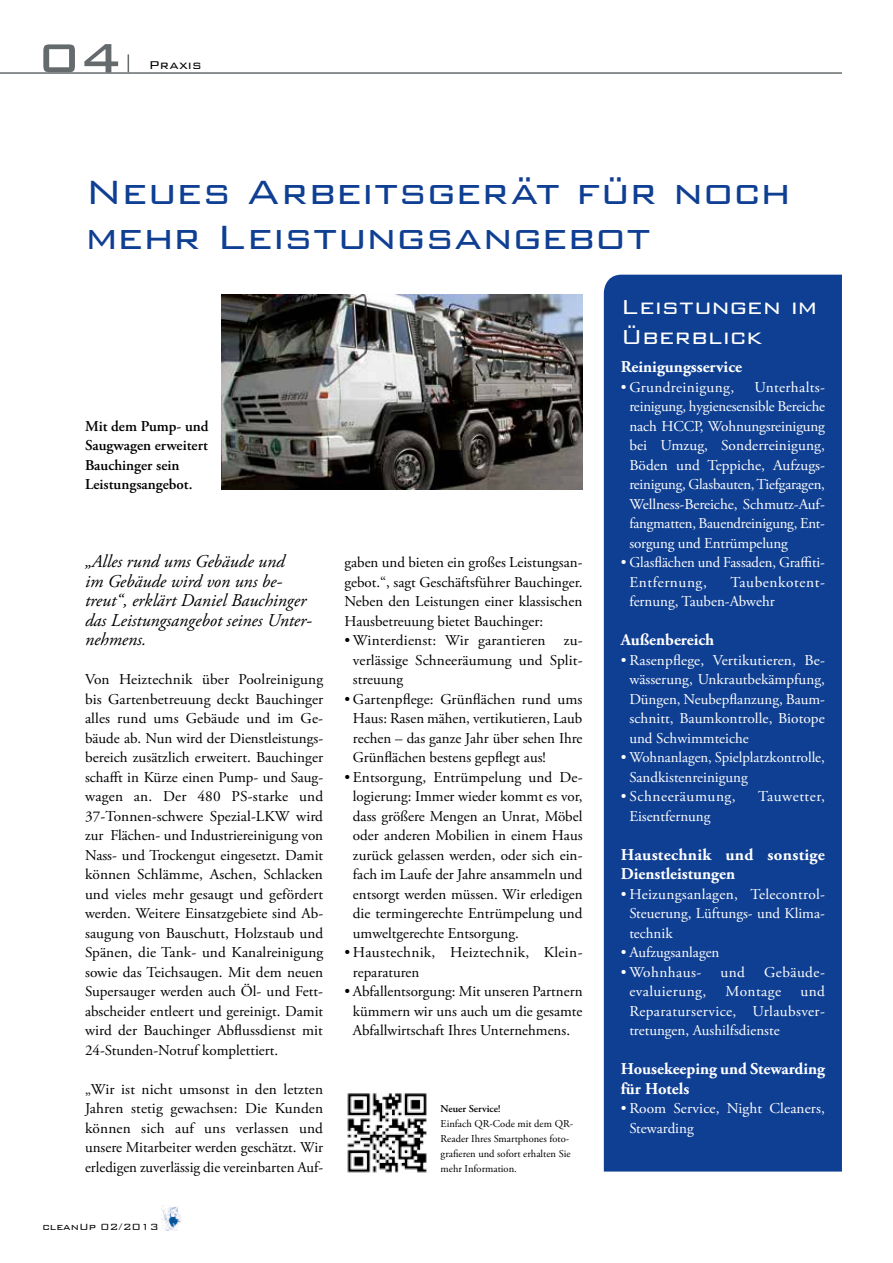
<style>
.page{position:relative;width:893px;height:1263px;background:#fff}
.page>*{position:absolute;margin:0;border:0;box-sizing:border-box;transform-origin:0 0}
.t1{font:500 54px "Bank Gothic BT";color:#656b6d}
.t2{font:300 45px/45px "Bank Gothic BT";letter-spacing:-.01em;color:#0f3f93}
.t3{font:300 27px/30px "Bank Gothic BT";letter-spacing:-.01em;color:#fff}
.t4{font:italic 18px/19.5px "Adobe Garamond Pro";color:#000}
.t5{font:700 16.5px/19.5px "Adobe Garamond Pro";color:#fff}
.t6{font:15px/19.5px "Adobe Garamond Pro";color:#000;text-align:justify}
.t7{font:15px/19.5px "Adobe Garamond Pro";color:#fff;text-align:justify}
.t8{font:600 15px/19.5px "Adobe Garamond Pro";color:#000}
.t9{font:15px/19.5px "Adobe Garamond Pro";letter-spacing:.02em;color:#000}
.t10{font:15px "Adobe Garamond Pro";letter-spacing:.03em;color:#fff}
.t11{font:15px "Adobe Garamond Pro";letter-spacing:.035em;color:#fff}
.t12{font:15px "Adobe Garamond Pro";letter-spacing:.02em;color:#fff}
.t13{font:300 15px "Bank Gothic BT";color:#000}
.t14{font:300 12px "Bank Gothic BT";color:#000}
.t15{font:10.5px/15px "Adobe Garamond Pro";color:#000}
.t16{font:600 10.5px "Adobe Garamond Pro";color:#000}
</style>
<div class="page">
<hr style="left:0;top:72px;width:842px;height:2px;background:#656b6d">
<svg style="left:128px;top:54px;width:1px;height:18px"></svg>
<img style="left:161px;top:1205px;width:20px;height:26px">
<div style="left:604px;top:275px;width:238px;height:896px;background:#0f3f93"></div>
<img style="left:347px;top:1093px;width:80px;height:80px">
<img style="left:221px;top:294px;width:362px;height:195px">
<h1 class="t1" style="left:38px;top:28px;width:85px">04</h1>
<p class="t13" style="left:149px;top:57px;width:54px">Praxis</p>
<h2 class="t2" style="left:85px;top:169px;width:708px">Neues Arbeitsgerät für noch mehr Leistungsangebot</h2>
<p class="t8" style="left:85px;top:416px;width:125px">Mit dem Pump- und<br>Saugwagen erweitert<br>Bauchinger sein<br>Leistungsangebot.</p>
<p class="t4" style="left:85px;top:552px;width:228px">„Alles rund ums Gebäude und<br>im Gebäude wird von uns be&shy;treut“, erklärt Daniel Bauchinger das Leistungsangebot seines Unter&shy;nehmens.</p>
<p class="t6" style="left:85px;top:670px;width:240px">Von Heiztechnik über Poolreinigung bis Gartenbetreuung deckt Bauchinger alles rund ums Gebäude und im Ge&shy;bäude ab. Nun wird der Dienstleistungs&shy;bereich zusätzlich erweitert. Bauchinger schafft in Kürze einen Pump- und Saug&shy;wagen an. Der 480 PS-starke und 37-Tonnen-schwere Spezial-LKW wird zur Flächen- und Industriereinigung von Nass- und Trockengut eingesetzt. Damit können Schlämme, Aschen, Schlacken und vieles mehr gesaugt und gefördert werden. Weitere Einsatzgebiete sind Ab&shy;saugung von Bauschutt, Holzstaub und Spänen, die Tank- und Kanalreinigung sowie das Teichsaugen. Mit dem neuen Supersauger werden auch Öl- und Fett&shy;abscheider entleert und gereinigt. Damit wird der Bauchinger Abflussdienst mit 24-Stunden-Notruf komplettiert.</p>
<p class="t6" style="left:85px;top:1080px;width:240px">„Wir ist nicht umsonst in den letzten Jahren stetig gewachsen: Die Kunden können sich auf uns verlassen und unsere Mitarbeiter werden geschätzt. Wir erledigen zuverlässig die vereinbarten Auf-</p>
<p class="t14" style="left:43px;top:1220px;width:118px">cleanUp 02/2013</p>
<p class="t6" style="left:344px;top:553px;width:240px">gaben und bieten ein großes Leistungsan&shy;gebot.“, sagt Geschäftsführer Bauchinger.<br>Neben den Leistungen einer klassischen Hausbetreuung bietet Bauchinger:</p>
<p class="t6" style="left:353px;top:631px;width:231px;text-indent:-9px">• Winterdienst: Wir garantieren zu&shy;verlässige Schneeräumung und Split&shy;streuung</p>
<p class="t6" style="left:353px;top:690px;width:231px;text-indent:-9px">• Gartenpflege: Grünflächen rund ums Haus: Rasen mähen, vertikutieren, Laub rechen – das ganze Jahr über sehen Ihre Grünflächen bestens gepflegt aus!</p>
<p class="t6" style="left:353px;top:768px;width:231px;text-indent:-9px">• Entsorgung, Entrümpelung und De&shy;logierung: Immer wieder kommt es vor, dass größere Mengen an Unrat, Möbel oder anderen Mobilien in einem Haus zurück gelassen werden, oder sich ein&shy;fach im Laufe der Jahre ansammeln und entsorgt werden müssen. Wir erledigen die termingerechte Entrümpelung und umweltgerechte Entsorgung.</p>
<p class="t9" style="left:353px;top:943px;width:231px;text-indent:-9px">• Haustechnik, Heiztechnik, Klein&shy;reparaturen</p>
<p class="t6" style="left:344px;top:982px;width:240px;text-align:center">• Abfallentsorgung: Mit unseren Partnern kümmern wir uns auch um die gesamte<br>Abfallwirtschaft Ihres Unternehmens.</p>
<p class="t16" style="left:441px;top:1102px;width:62px">Neuer Service!</p>
<p class="t15" style="left:441px;top:1116px;width:134px">Einfach QR-Code mit dem QR-<br>Reader Ihres Smartphones foto&shy;grafieren und sofort erhalten Sie mehr Information.</p>
<h3 class="t3" style="left:621px;top:291px;width:198px">Leistungen im<br>Überblick</h3>
<p class="t5" style="left:621px;top:357px;width:123px">Reinigungsservice</p>
<p class="t12" style="left:621px;top:378px;width:115px">• Grundreinigung,</p>
<p class="t7" style="left:629px;top:378px;width:197px;text-indent:125px">Unterhalts&shy;reinigung, hygienesensible Bereiche nach HCCP, Wohnungsreinigung bei Umzug, Sonderreinigung, Böden und Teppiche, Aufzugs&shy;reinigung, Glasbauten, Tiefgaragen, Wellness-Bereiche, Schmutz-Auf&shy;fangmatten, Bauendreinigung, Ent&shy;sorgung und Entrümpelung</p>
<p class="t7" style="left:629px;top:553px;width:197px;text-indent:-9px">• Glasflächen und Fassaden, Graffiti-<br>Entfernung,</p>
<p class="t7" style="left:629px;top:573px;width:197px;text-indent:101px">Taubenkotent&shy;fernung, Tauben-Abwehr</p>
<p class="t5" style="left:621px;top:630px;width:95px">Außenbereich</p>
<p class="t7" style="left:629px;top:651px;width:197px;text-indent:-9px">• Rasenpflege, Vertikutieren, Be&shy;wässerung, Unkrautbekämpfung, Düngen, Neubepflanzung, Baum&shy;schnitt, Baumkontrolle, Biotope und Schwimmteiche</p>
<p class="t7" style="left:629px;top:748px;width:197px;text-indent:-9px">• Wohnanlagen, Spielplatzkontrolle,<br>Sandkistenreinigung</p>
<p class="t11" style="left:621px;top:787px;width:116px">• Schneeräumung,</p>
<p class="t11" style="left:758px;top:787px;width:68px">Tauwetter,</p>
<p class="t7" style="left:629px;top:807px;width:83px">Eisentfernung</p>
<p class="t5" style="left:621px;top:845px;width:206px">Haustechnik und sonstige<br>Dienstleistungen</p>
<p class="t7" style="left:629px;top:885px;width:197px;text-indent:-9px">• Heizungsanlagen, Telecontrol-Steuerung, Lüftungs- und Klima&shy;technik</p>
<p class="t7" style="left:621px;top:943px;width:100px">• Aufzugsanlagen</p>
<p class="t10" style="left:621px;top:963px;width:82px">• Wohnhaus-</p>
<p class="t7" style="left:720px;top:963px;width:26px">und</p>
<p class="t10" style="left:764px;top:963px;width:62px">Gebäude-</p>
<p class="t10" style="left:629px;top:982px;width:78px">evaluierung,</p>
<p class="t10" style="left:726px;top:982px;width:57px">Montage</p>
<p class="t7" style="left:629px;top:982px;width:197px;text-indent:171px">und Reparaturservice, Urlaubsver&shy;tretungen, Aushilfsdienste</p>
<p class="t5" style="left:621px;top:1059px;width:206px">Housekeeping und Stewarding für Hotels</p>
<p class="t7" style="left:629px;top:1099px;width:197px;text-indent:-9px">• Room Service, Night Cleaners,<br>Stewarding</p>
</div>
